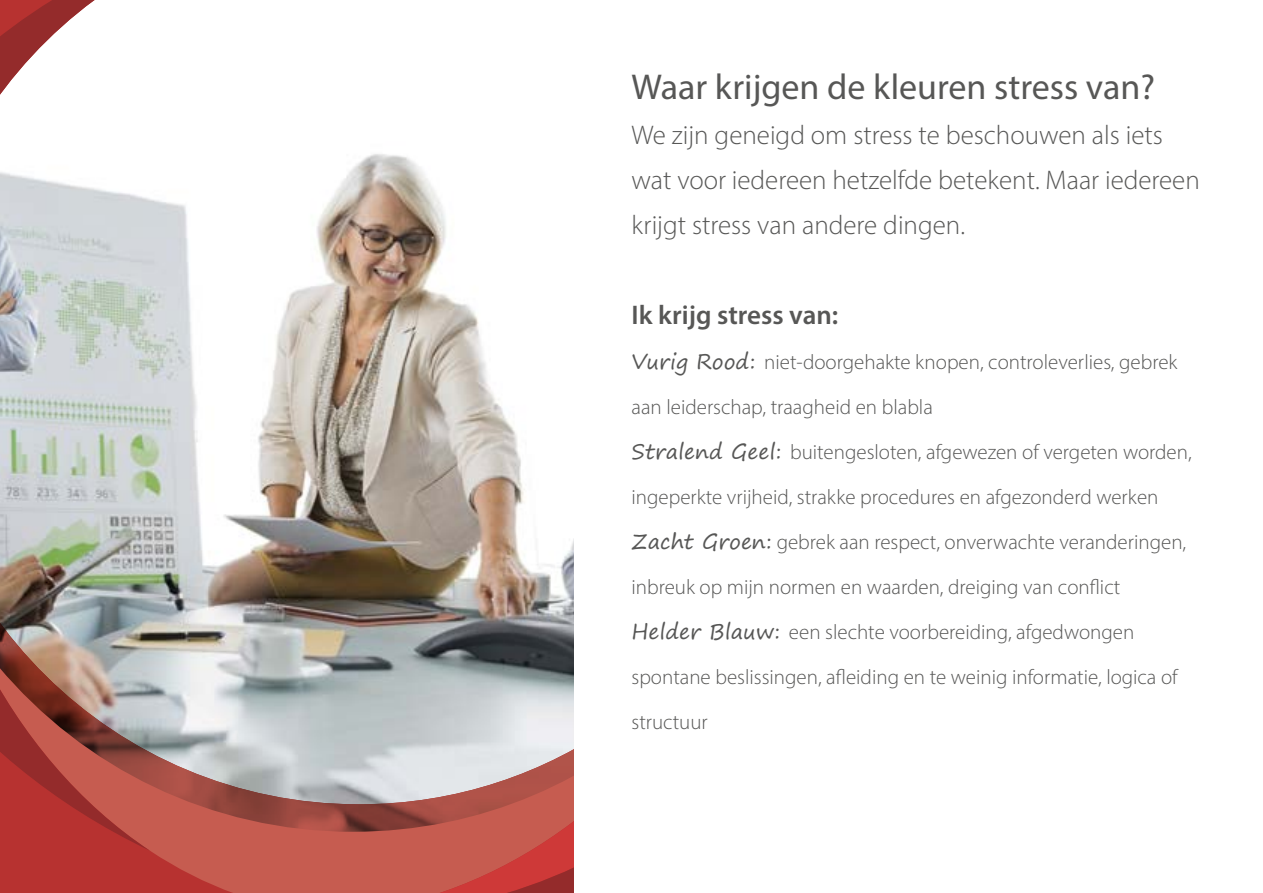
<style>
.page{position:relative;width:1263px;height:893px;background:#fff}
.page>*{position:absolute;margin:0;border:0;box-sizing:border-box;transform-origin:0 0}
.t1{font:36px "Myriad Pro";color:#575756}
.t2{font:300 27px/45px "Myriad Pro";color:#575756}
.t3{font:600 27px "Myriad Pro";color:#575756}
.t4{font:300 21px/45px "Myriad Pro";color:#575756}
.s1{font-family:"Segoe Print";font-weight:400}
</style>
<div class="page">
<svg style="left:397px;top:832px;width:177px;height:61px;background:#c44d45"></svg>
<svg style="left:0;top:832px;width:397px;height:61px;background:#bf4942"></svg>
<img style="left:0;top:0;width:574px;height:832px">
<h1 class="t1" style="left:631px;top:65px;width:525px">Waar krijgen de kleuren stress van?</h1>
<p class="t2" style="left:631px;top:112px;width:570px">We zijn geneigd om stress te beschouwen als iets wat voor iedereen hetzelfde betekent. Maar iedereen krijgt stress van andere dingen.</p>
<p class="t3" style="left:631px;top:298px;width:208px">Ik krijg stress van:</p>
<p class="t4" style="left:631px;top:339px;width:562px"><span class="s1">Vurig Rood:</span> niet-doorgehakte knopen, controleverlies, gebrek aan leiderschap, traagheid en blabla<br><span class="s1">Stralend Geel:</span> buitengesloten, afgewezen of vergeten worden, ingeperkte vrijheid, strakke procedures en afgezonderd werken <span class="s1">Zacht Groen:</span> gebrek aan respect, onverwachte veranderingen, inbreuk op mijn normen en waarden, dreiging van conflict <span class="s1">Helder Blauw:</span> een slechte voorbereiding, afgedwongen spontane beslissingen, afleiding en te weinig informatie, logica of structuur</p>
</div>
